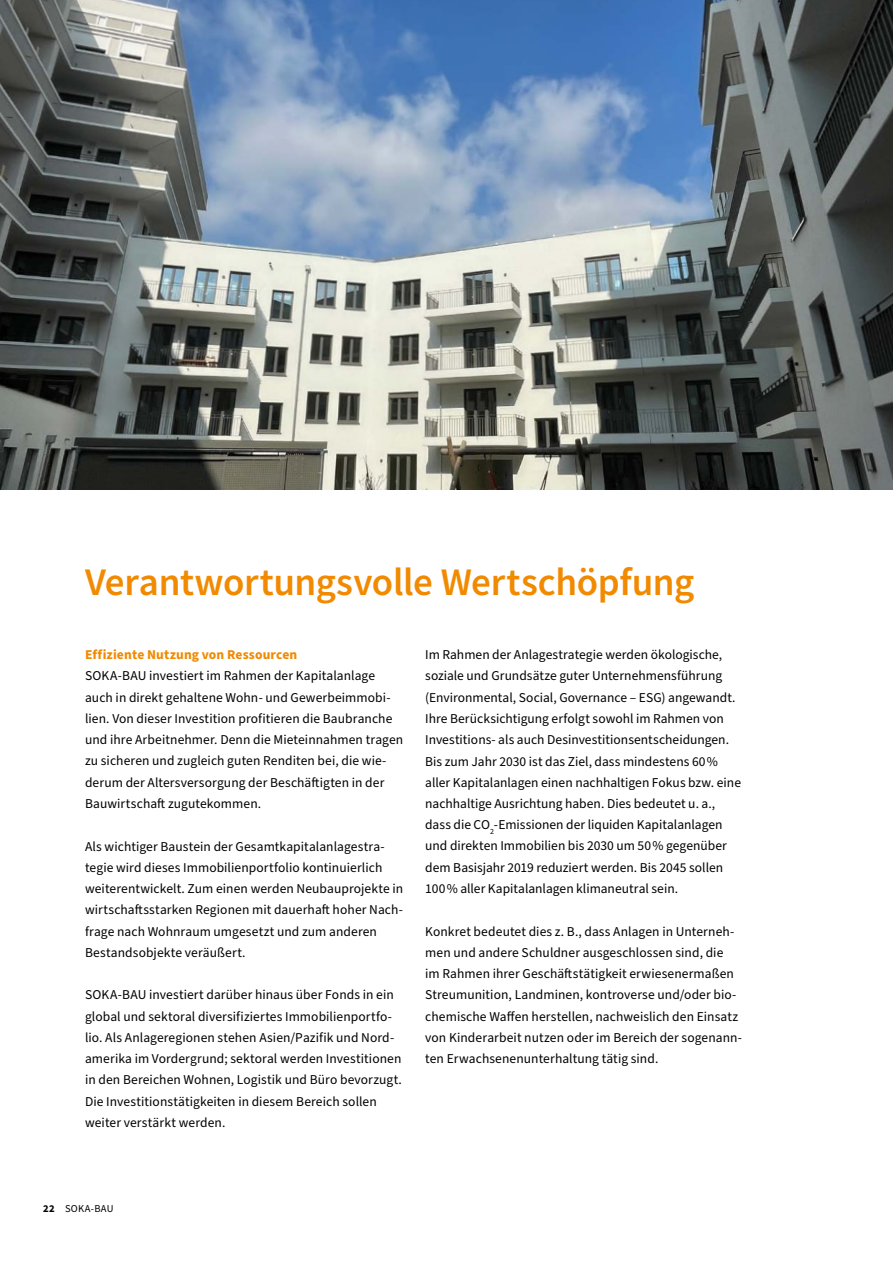
<style>
.page{position:relative;width:893px;height:1263px;background:#fff}
.page>*{position:absolute;margin:0;border:0;box-sizing:border-box;transform-origin:0 0}
.t1{font:600 39px "Source Sans Pro";letter-spacing:-.01em;color:#f18a00}
.t2{font:13.5px/21.3px "Source Sans Pro";letter-spacing:.005em;color:#000}
.t3{font:700 13.5px "Source Sans Pro";letter-spacing:.01em;color:#f18a00}
.t4{font:10.5px "Source Sans Pro";letter-spacing:.02em;color:#000}
.s1{font-weight:700}
</style>
<div class="page">
<img style="left:0;top:0;width:893px;height:489px">
<h1 class="t1" style="left:85px;top:557px;width:611px">Verantwortungsvolle Wertschöpfung</h1>
<p class="t3" style="left:85px;top:645px;width:214px">Effiziente Nutzung von Ressourcen</p>
<p class="t2" style="left:85px;top:666px;width:320px">SOKA-BAU investiert im Rahmen der Kapitalanlage auch in direkt gehaltene Wohn- und Gewerbeimmobi&shy;lien. Von dieser Investition profitieren die Baubranche und ihre Arbeitnehmer. Denn die Mieteinnahmen tragen zu sicheren und zugleich guten Renditen bei, die wie&shy;derum der Altersversorgung der Beschäftigten in der Bauwirtschaft zugutekommen.</p>
<p class="t2" style="left:85px;top:836px;width:320px">Als wichtiger Baustein der Gesamtkapitalanlagestra&shy;tegie wird dieses Immobilienportfolio kontinuierlich weiterentwickelt. Zum einen werden Neubauprojekte in wirtschaftsstarken Regionen mit dauerhaft hoher Nach&shy;frage nach Wohnraum umgesetzt und zum anderen Bestandsobjekte veräußert.</p>
<p class="t2" style="left:85px;top:985px;width:318px">SOKA-BAU investiert darüber hinaus über Fonds in ein global und sektoral diversifiziertes Immobilienportfo&shy;lio. Als Anlageregionen stehen Asien/Pazifik und Nord&shy;amerika im Vordergrund; sektoral werden Investitionen in den Bereichen Wohnen, Logistik und Büro bevorzugt.<br>Die Investitionstätigkeiten in diesem Bereich sollen weiter verstärkt werden.</p>
<p class="t2" style="left:425px;top:644px;width:317px">Im Rahmen der Anlagestrategie werden ökologische, soziale und Grundsätze guter Unternehmensführung (Environmental, Social, Governance – ESG) angewandt.<br>Ihre Berücksichtigung erfolgt sowohl im Rahmen von Investitions- als auch Desinvestitionsentscheidungen.<br>Bis zum Jahr 2030 ist das Ziel, dass mindestens 60 % aller Kapitalanlagen einen nachhaltigen Fokus bzw. eine nachhaltige Ausrichtung haben. Dies bedeutet u. a., dass die CO<sub>2</sub>-Emissionen der liquiden Kapitalanlagen und direkten Immobilien bis 2030 um 50 % gegenüber dem Basisjahr 2019 reduziert werden. Bis 2045 sollen 100 % aller Kapitalanlagen klimaneutral sein.</p>
<p class="t2" style="left:425px;top:921px;width:318px">Konkret bedeutet dies z. B., dass Anlagen in Unterneh&shy;men und andere Schuldner ausgeschlossen sind, die<br>im Rahmen ihrer Geschäftstätigkeit erwiesenermaßen Streumunition, Landminen, kontroverse und/oder bio&shy;chemische Waffen herstellen, nachweislich den Einsatz von Kinderarbeit nutzen oder im Bereich der sogenann&shy;ten Erwachsenenunterhaltung tätig sind.</p>
<p class="t4" style="left:43px;top:1201px;width:72px"><span class="s1">22</span> SOKA-BAU</p>
</div>
